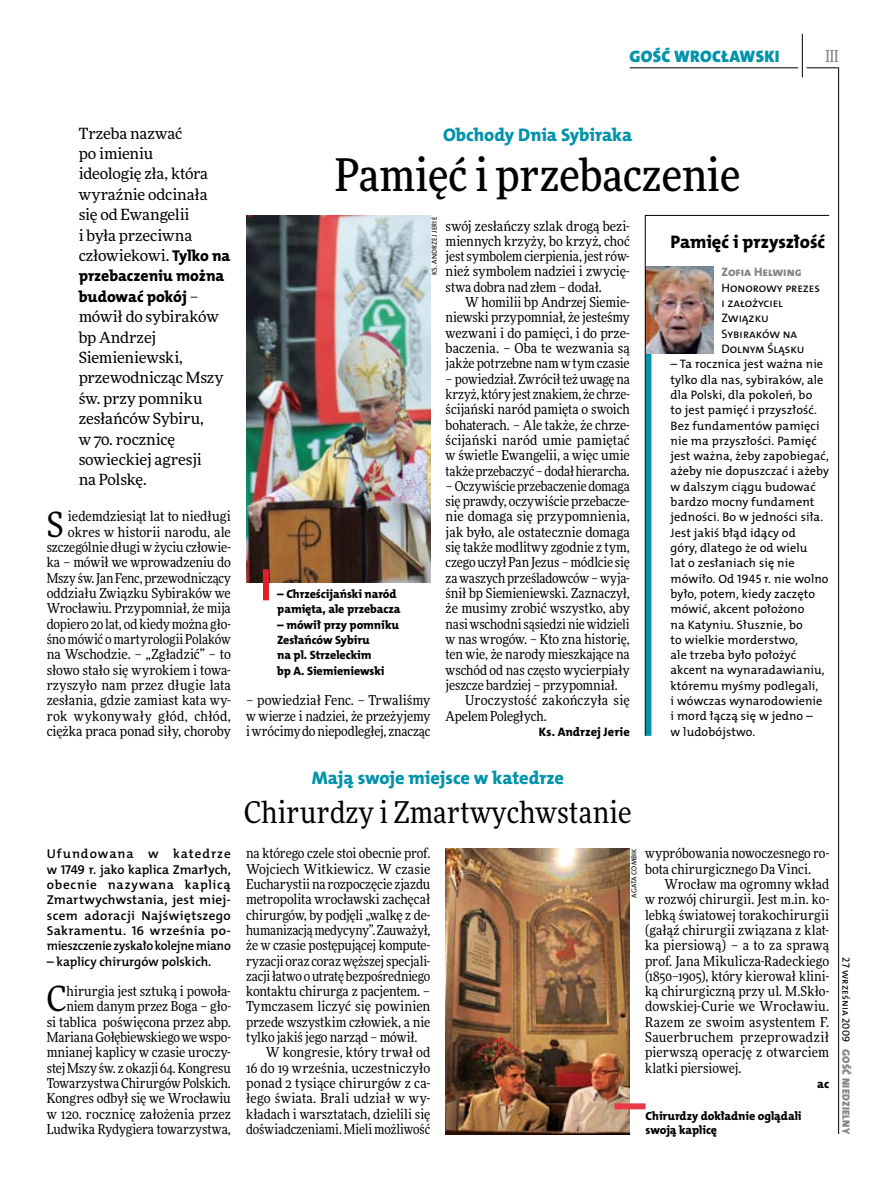
<style>
.page{position:relative;width:893px;height:1191px;background:#fff}
.page>*{position:absolute;margin:0;border:0;box-sizing:border-box;transform-origin:0 0}
.t1{font:500 45px "Freeday Narrow";color:#000}
.t2{font:34.8px "Freeday Narrow News";color:#000}
.t3{font:30px "Freeday Narrow News";letter-spacing:.01em;color:#000}
.t4{font:18.3px "The Mix HP8 Ex Bld";letter-spacing:-.005em;color:#0093aa}
.t5{font:18.3px "The Mix HP8 Ex Bld";color:#000}
.t6{font:16.65px "The Mix HP9 Blk";letter-spacing:.02em;color:#0093aa}
.t7{font:500 16.5px "Freeday Narrow";color:#858486;scale:.9 1}
.t8{font:15.75px/20.4px "The Mix HP8 Ex Bld";letter-spacing:.005em;color:#000}
.t9{font:15.45px/20.4px "Freeday News";letter-spacing:-.01em;color:#000}
.t10{font:13.65px/15.3px "Freeday Narrow News";letter-spacing:-.005em;color:#000;text-align:justify}
.t11{font:13.65px "Freeday Narrow News";letter-spacing:.015em;color:#000}
.t12{font:12.9px/15.3px "The Mix HP6 Se Bld";letter-spacing:-.005em;color:#000;text-align:justify}
.t13{font:12.3px/15.3px "The Mix HP5 Plain";letter-spacing:.01em;color:#000}
.t14{font:12.3px "The Mix HP8 Ex Bld";letter-spacing:.005em;color:#000}
.t15{font:12.3px "The Mix HP8 Ex Bld";letter-spacing:-.005em;color:#858486}
.t16{font:12px/15.3px "The Mix HP8 Ex Bld";letter-spacing:-.005em;color:#000}
.t17{font:10.5px "The Mix HP9 Blk";letter-spacing:.025em;color:#858486}
.t18{font:10.5px "The Mix HP5 Plain";letter-spacing:.015em;color:#000}
.t19{font:7.2px "The Mix HP5 Plain";letter-spacing:.015em;color:#000}
.s1{font-family:"The Mix HP8 Ex Bld";font-size:15.75px}
.s2{font-family:"Freeday News";font-size:15.45px}
</style>
<div class="page">
<hr style="left:806px;top:68px;width:33px;height:1px;background:#000">
<hr style="left:630px;top:68px;width:168px;height:1px;background:#000">
<hr style="left:838px;top:68px;width:1px;height:1066px;background:#000">
<hr style="left:802px;top:34px;width:1px;height:43px;background:#000">
<img style="left:446px;top:848px;width:184px;height:286px">
<img style="left:246px;top:215px;width:184px;height:368px">
<svg style="left:645px;top:215px;width:185px;height:521px"></svg>
<div style="left:614px;top:1103px;width:32px;height:6px;background:#eb3848"></div>
<div style="left:263px;top:569px;width:6px;height:31px;background:#df1f2a"></div>
<p class="t6" style="left:629px;top:46px;width:152px">GOŚĆ WROCŁAWSKI</p>
<p class="t7" style="left:825px;top:46px;width:16px">III</p>
<p class="t9" style="left:79px;top:123px;width:153px">Trzeba nazwać<br>po imieniu<br>ideologię zła, która wyraźnie odcinała<br>się od Ewangelii<br>i była przeciwna człowiekowi. <span class="s1">Tylko na</span></p>
<p class="t8" style="left:79px;top:266px;width:147px">przebaczeniu można budować pokój <span class="s2">–</span></p>
<p class="t9" style="left:79px;top:306px;width:146px">mówił do sybiraków bp Andrzej<br>Siemieniewski, przewodnicząc Mszy św. przy pomniku zesłańców Sybiru,<br>w 70. rocznicę sowieckiej agresji<br>na Polskę.</p>
<p class="t10" style="left:47px;top:509px;width:186px;text-align:right">iedemdziesiąt lat to niedługi okres w historii narodu, ale szczególnie długi w życiu człowie&shy;ka – mówił we wprowadzeniu do<br>Mszy św. Jan Fenc, przewodniczący oddziału Związku Sybiraków we<br>Wrocławiu. Przypomniał, że mija dopiero 20 lat, od kiedy można gło&shy;śno mówić omartyrologii Polaków na Wschodzie. – „Zgładzić” – to słowo stało się wyrokiem i towa&shy;rzyszyło nam przez długie lata zesłania, gdzie zamiast kata wy&shy;rok wykonywały głód, chłód, ciężka praca ponad siły, choroby</p>
<h2 class="t2" style="left:47px;top:503px;width:18px">S</h2>
<p class="t12" style="left:47px;top:846px;width:186px">Ufundowana w katedrze w 1749 r. jako kaplica Zmarłych, obecnie nazywana kaplicą Zmartwychwstania, jest miej&shy;scem adoracji Najświętszego Sakramentu. 16 września po&shy;mieszczenie zyskało kolejne miano</p>
<p class="t12" style="left:47px;top:953px;width:166px">– kaplicy chirurgów polskich.</p>
<p class="t10" style="left:47px;top:983px;width:186px;text-align:right">hirurgia jest sztuką i powoła&shy;niem danym przez Boga – gło-<br>si tablica poświęcona przez abp.<br>Mariana Gołębiewskiego we wspo&shy;mnianej kaplicy w czasie uroczy&shy;stej Mszy św. z okazji 64. Kongresu<br>Towarzystwa Chirurgów Polskich.<br>Kongres odbył się we Wrocławiu w 120. rocznicę założenia przez<br>Ludwika Rydygiera towarzystwa,</p>
<h2 class="t2" style="left:47px;top:977px;width:21px">C</h2>
<h3 class="t4" style="left:443px;top:123px;width:191px">Obchody Dnia Sybiraka</h3>
<h1 class="t1" style="left:335px;top:147px;width:407px">Pamięć i przebaczenie</h1>
<h3 class="t5" style="left:671px;top:230px;width:156px">Pamięć i przyszłość</h3>
<p class="t15" style="left:722px;top:264px;width:82px">Zofia Helwing</p>
<p class="t13" style="left:722px;top:280px;width:100px">Honorowy prezes i założyciel<br>Związku<br>Sybiraków na<br>Dolnym Śląsku</p>
<p class="t13" style="left:671px;top:356px;width:160px">– Ta rocznica jest ważna nie tylko dla nas, sybiraków, ale dla Polski, dla pokoleń, bo<br>to jest pamięć i przyszłość.<br>Bez fundamentów pamięci nie ma przyszłości. Pamięć jest ważna, żeby zapobiegać, ażeby nie dopuszczać i ażeby w dalszym ciągu budować bardzo mocny fundament jedności. Bo w jedności siła.<br>Jest jakiś błąd idący od<br>góry, dlatego że od wielu<br>lat o zesłaniach się nie mówiło. Od 1945 r. nie wolno było, potem, kiedy zaczęto mówić, akcent położono<br>na Katyniu. Słusznie, bo<br>to wielkie morderstwo,<br>ale trzeba było położyć akcent na wynaradawianiu, któremu myśmy podlegali,<br>i wówczas wynarodowienie<br>i mord łączą się w jedno –<br>w ludobójstwo.</p>
<p class="t19" style="left:430px;top:275px;width:59px;rotate:-90deg">Ks. Andrzej Jerie</p>
<p class="t10" style="left:446px;top:218px;width:186px">swój zesłańczy szlak drogą bezi&shy;miennych krzyży, bo krzyż, choć jest symbolem cierpienia, jest rów&shy;nież symbolem nadziei i zwycię&shy;stwa dobra nad złem – dodał.</p>
<p class="t10" style="left:446px;top:294px;width:186px;text-indent:20px">W homilii bp Andrzej Siemie&shy;niewski przypomniał, że jesteśmy wezwani i do pamięci, i do prze&shy;baczenia. – Oba te wezwania są jakże potrzebne nam w tym czasie</p>
<p class="t10" style="left:446px;top:371px;width:186px">– powiedział. Zwrócił też uwagę na krzyż, który jest znakiem, że chrze&shy;ścijański naród pamięta o swoich bohaterach. – Ale także, że chrze&shy;ścijański naród umie pamiętać w świetle Ewangelii, a więc umie także przebaczyć – dodał hierarcha.</p>
<p class="t10" style="left:446px;top:478px;width:186px">– Oczywiście przebaczenie domaga</p>
<p class="t10" style="left:446px;top:493px;width:186px">się prawdy, oczywiście przebacze-</p>
<p class="t10" style="left:446px;top:509px;width:186px">nie domaga się przypomnienia,</p>
<p class="t10" style="left:446px;top:524px;width:186px">jak było, ale ostatecznie domaga</p>
<p class="t10" style="left:446px;top:539px;width:186px">się także modlitwy zgodnie z tym,</p>
<p class="t10" style="left:446px;top:555px;width:186px">czego uczył Pan Jezus – módlcie się</p>
<p class="t10" style="left:446px;top:570px;width:186px">za waszych prześladowców – wyja-</p>
<p class="t10" style="left:446px;top:585px;width:186px">śnił bp Siemieniewski. Zaznaczył,</p>
<p class="t10" style="left:446px;top:600px;width:186px">że musimy zrobić wszystko, aby</p>
<p class="t10" style="left:446px;top:616px;width:186px">nasi wschodni sąsiedzi nie widzieli</p>
<p class="t10" style="left:446px;top:631px;width:186px">w nas wrogów. – Kto zna historię,</p>
<p class="t10" style="left:446px;top:646px;width:186px">ten wie, że narody mieszkające na</p>
<p class="t10" style="left:446px;top:662px;width:186px">wschód od nas często wycierpiały</p>
<p class="t10" style="left:446px;top:677px;width:174px">jeszcze bardziej – przypomniał.</p>
<p class="t10" style="left:465px;top:692px;width:166px">Uroczystość zakończyła się</p>
<p class="t10" style="left:446px;top:708px;width:103px">Apelem Poległych.</p>
<p class="t14" style="left:539px;top:724px;width:92px">Ks. Andrzej Jerie</p>
<p class="t16" style="left:277px;top:586px;width:125px">– Chrześcijański naród pamięta, ale przebacza</p>
<p class="t16" style="left:277px;top:617px;width:123px">– mówił przy pomniku<br>Zesłańców Sybiru<br>na pl. Strzeleckim<br>bp A. Siemieniewski</p>
<p class="t10" style="left:246px;top:692px;width:186px">– powiedział Fenc. – Trwaliśmy w wierze i nadziei, że przeżyjemy iwrócimy do niepodległej, znacząc</p>
<h3 class="t4" style="left:312px;top:766px;width:254px">Mają swoje miejsce w katedrze</h3>
<h3 class="t3" style="left:244px;top:793px;width:389px">Chirurdzy i Zmartwychwstanie</h3>
<p class="t10" style="left:246px;top:845px;width:186px">na którego czele stoi obecnie prof.</p>
<p class="t10" style="left:246px;top:861px;width:186px">Wojciech Witkiewicz. W czasie</p>
<p class="t10" style="left:246px;top:876px;width:186px">Eucharystii na rozpoczęcie zjazdu</p>
<p class="t10" style="left:246px;top:891px;width:186px">metropolita wrocławski zachęcał</p>
<p class="t10" style="left:246px;top:907px;width:186px">chirurgów, by podjęli „walkę z de-</p>
<p class="t10" style="left:246px;top:922px;width:186px">humanizacją medycyny”. Zauważył,</p>
<p class="t10" style="left:246px;top:937px;width:186px">że w czasie postępującej kompute-</p>
<p class="t10" style="left:246px;top:953px;width:186px">ryzacji oraz coraz węższej specjali-</p>
<p class="t10" style="left:246px;top:968px;width:186px">zacji łatwo outratę bezpośredniego</p>
<p class="t10" style="left:246px;top:983px;width:186px">kontaktu chirurga z pacjentem. –</p>
<p class="t10" style="left:246px;top:998px;width:186px">Tymczasem liczyć się powinien</p>
<p class="t10" style="left:246px;top:1014px;width:186px">przede wszystkim człowiek, a nie</p>
<p class="t10" style="left:246px;top:1029px;width:173px">tylko jakiś jego narząd – mówił.</p>
<p class="t10" style="left:266px;top:1044px;width:166px">W kongresie, który trwał od</p>
<p class="t10" style="left:246px;top:1060px;width:186px">16 do 19 września, uczestniczyło</p>
<p class="t10" style="left:246px;top:1075px;width:186px">ponad 2 tysiące chirurgów z ca-</p>
<p class="t11" style="left:246px;top:1090px;width:186px">łego świata. Brali udział w wy-</p>
<p class="t10" style="left:246px;top:1106px;width:186px">kładach i warsztatach, dzielili się</p>
<p class="t10" style="left:246px;top:1121px;width:186px">doświadczeniami. Mieli możliwość</p>
<p class="t19" style="left:629px;top:897px;width:51px;rotate:-90deg">Agata Combik</p>
<p class="t10" style="left:645px;top:845px;width:186px">wypróbowania nowoczesnego ro&shy;bota chirurgicznego Da Vinci.</p>
<p class="t10" style="left:645px;top:876px;width:186px;text-indent:20px">Wrocław ma ogromny wkład w rozwój chirurgii. Jest m.in. ko&shy;lebką światowej torakochirurgii (gałąź chirurgii związana z klat&shy;ka piersiową) – a to za sprawą prof. Jana Mikulicza-Radeckiego (1850–1905), który kierował klini&shy;ką chirurgiczną przy ul. M.Skło&shy;dowskiej-Curie we Wrocławiu.<br>Razem ze swoim asystentem F.<br>Sauerbruchem przeprowadził pierwszą operację z otwarciem klatki piersiowej.</p>
<p class="t14" style="left:817px;top:1076px;width:14px">ac</p>
<p class="t16" style="left:646px;top:1109px;width:157px;line-height:13.5px">Chirurdzy dokładnie oglądali swoją kaplicę</p>
<p class="t18" style="left:853px;top:957px;width:86px;rotate:90deg">27 września 2009</p>
<p class="t17" style="left:853px;top:1049px;width:86px;rotate:90deg">GOŚĆ NIEDZIELNY</p>
</div>
